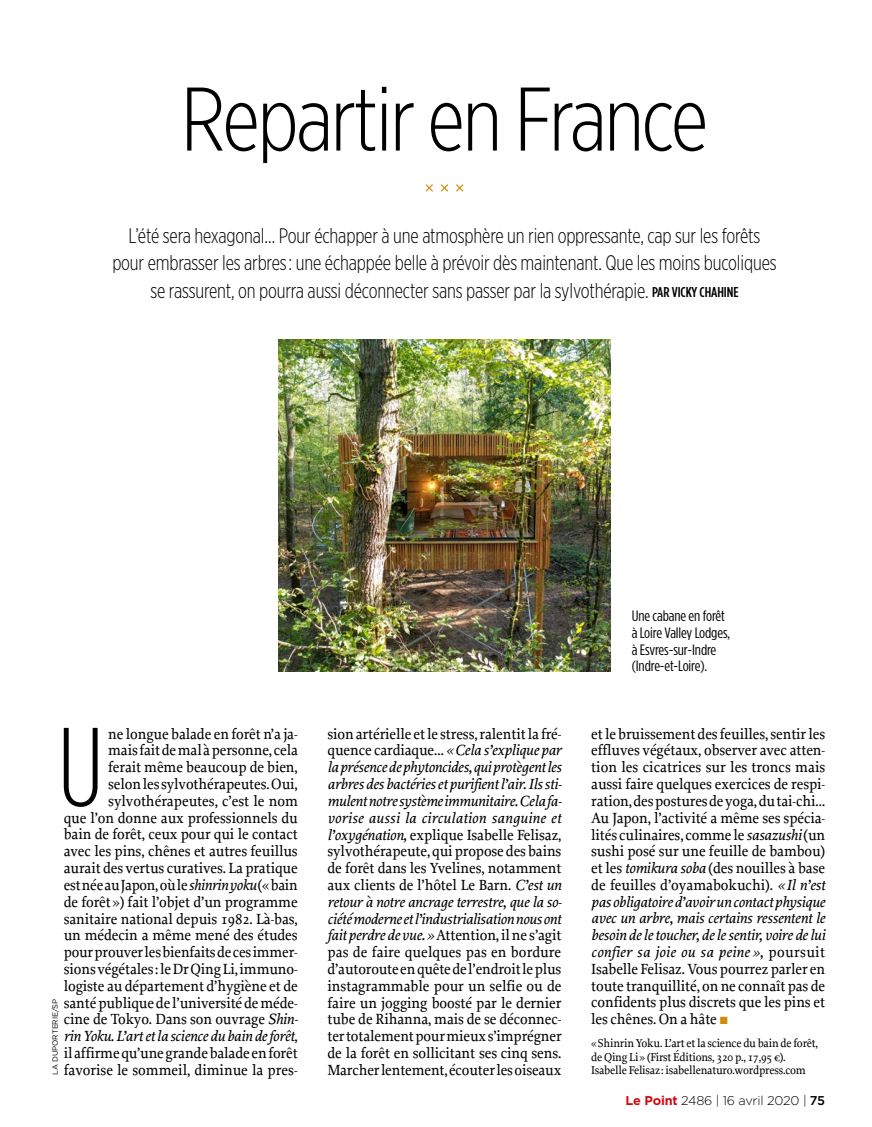
<style>
.page{position:relative;width:872px;height:1127px;background:#fff}
.page>*{position:absolute;margin:0;border:0;box-sizing:border-box;transform-origin:0 0}
.t1{font:300 111.45px "Gotham Condensed";color:#000}
.t2{font:300 90px "Gotham X Narrow";letter-spacing:-.03em;color:#000}
.t3{font:300 21px/27px "Gotham X Narrow";letter-spacing:-.01em;color:#000;text-align:center;scale:.95 1}
.t4{font:15.45px/16.8px "Proforma";letter-spacing:-.01em;color:#000;text-align:justify;scale:.95 1}
.t5{font:15px/16.8px "Gotham Condensed";letter-spacing:-.005em;color:#000;scale:1.1 1}
.t6{font:300 12.75px "Gotham";letter-spacing:-.01em;color:#000}
.t7{font:12px/13.5px "Proforma";letter-spacing:-.02em;color:#000;scale:.95 1}
.t8{font:7.5px "Gotham";letter-spacing:-.01em;color:#000}
.s1{font-family:"Gotham Condensed";font-weight:500;font-size:14.25px}
.s2{font-style:italic}
.s3{font-family:"Puce Chiffre";font-size:10.5px;color:#d28d08}
.s4{font-weight:700;color:#d20a11}
.s5{font-weight:500}
</style>
<div class="page">
<img style="left:279px;top:340px;width:331px;height:331px">
<svg style="left:425px;top:184px;width:24px;height:8px"></svg>
<svg style="left:456px;top:184px;width:8px;height:8px"></svg>
<h2 class="t2" style="left:181px;top:66px;width:529px">Repartir en France</h2>
<p class="t3" style="left:112px;top:222px;width:701px">L’été sera hexagonal… Pour échapper à une atmosphère un rien oppressante, cap sur les forêts pour embrasser les arbres : une échappée belle à prévoir dès maintenant. Que les moins bucoliques se rassurent, on pourra aussi déconnecter sans passer par la sylvothérapie. <span class="s1">PAR VICKY CHAHINE</span></p>
<p class="t5" style="left:632px;top:607px;width:91px">Une cabane en forêt à Loire Valley Lodges, à Esvres-sur-Indre (Indre-et-Loire).</p>
<p class="t4" style="left:64px;top:725px;width:248px;text-align:right">ne longue balade en forêt n’a ja-<br>mais fait de mal à personne, cela<br>ferait même beaucoup de bien,<br>selon les sylvothérapeutes. Oui, sylvothérapeutes, c’est le nom<br>que l’on donne aux professionnels du bain de forêt, ceux pour qui le contact avec les pins, chênes et autres feuillus aurait des vertus curatives. La pratique est née au Japon, où le <span class="s2">shinrin yoku</span> («bain de forêt») fait l’objet d’un programme sanitaire national depuis 1982. Là-bas, un médecin a même mené des études pour prouver les bienfaits de ces immer&shy;sions végétales: le Dr Qing Li, immuno&shy;logiste au département d’hygiène et de santé publique de l’université de méde&shy;cine de Tokyo. Dans son ouvrage <span class="s2">Shin&shy;rin Yoku. L’art et la science du bain de forêt</span>, il affirme qu’une grande balade en forêt favorise le sommeil, diminue la pres-</p>
<p class="t4" style="left:327px;top:725px;width:248px">sion artérielle et le stress, ralentit la fré&shy;quence cardiaque… <span class="s2">«Cela s’explique par la présence de phytoncides, qui protègent les arbres des bactéries et purifient l’air. Ils sti&shy;mulent notre système immunitaire. Cela fa&shy;vorise aussi la circulation sanguine et l’oxygénation,</span> explique Isabelle Felisaz, sylvothérapeute, qui propose des bains de forêt dans les Yvelines, notamment aux clients de l’hôtel Le Barn. <span class="s2">C’est un retour à notre ancrage terrestre, que la so&shy;ciété moderne et l’industrialisation nous ont fait perdre de vue.»</span> Attention, il ne s’agit pas de faire quelques pas en bordure d’autoroute en quête de l’endroit le plus instagrammable pour un selfie ou de faire un jogging boosté par le dernier tube de Rihanna, mais de se déconnec&shy;ter totalement pour mieux s’imprégner de la forêt en sollicitant ses cinq sens.<br>Marcher lentement, écouter les oiseaux</p>
<p class="t4" style="left:591px;top:725px;width:248px">et le bruissement des feuilles, sentir les effluves végétaux, observer avec atten&shy;tion les cicatrices sur les troncs mais aussi faire quelques exercices de respi&shy;ration, des postures de yoga, du tai-chi… Au Japon, l’activité a même ses spécia&shy;lités culinaires, comme le <span class="s2">sasazushi</span> (un sushi posé sur une feuille de bambou) et les <span class="s2">tomikura soba</span> (des nouilles à base de feuilles d’oyamabokuchi). <span class="s2">«Il n’est pas obligatoire d’avoir un contact physique avec un arbre, mais certains ressentent le besoin de le toucher, de le sentir, voire de lui confier sa joie ou sa peine »,</span> poursuit Isabelle Felisaz. Vous pourrez parler en toute tranquillité, on ne connaît pas de confidents plus discrets que les pins et les chênes. On a hâte <span class="s3">§</span></p>
<h1 class="t1" style="left:58px;top:704px;width:47px">U</h1>
<p class="t8" style="left:50px;top:1075px;width:77px;rotate:-90deg">LA DUPORTERIE/SP</p>
<p class="t7" style="left:591px;top:1036px;width:240px">«Shinrin Yoku. L’art et la science du bain de forêt, de Qing Li» (First Éditions, 320 p., 17,95 €).<br>Isabelle Felisaz: isabellenaturo.wordpress.com</p>
<p class="t6" style="left:625px;top:1092px;width:201px"><span class="s4">Le Point</span> 2486 | 16 avril 2020 | <span class="s5">75</span></p>
</div>
